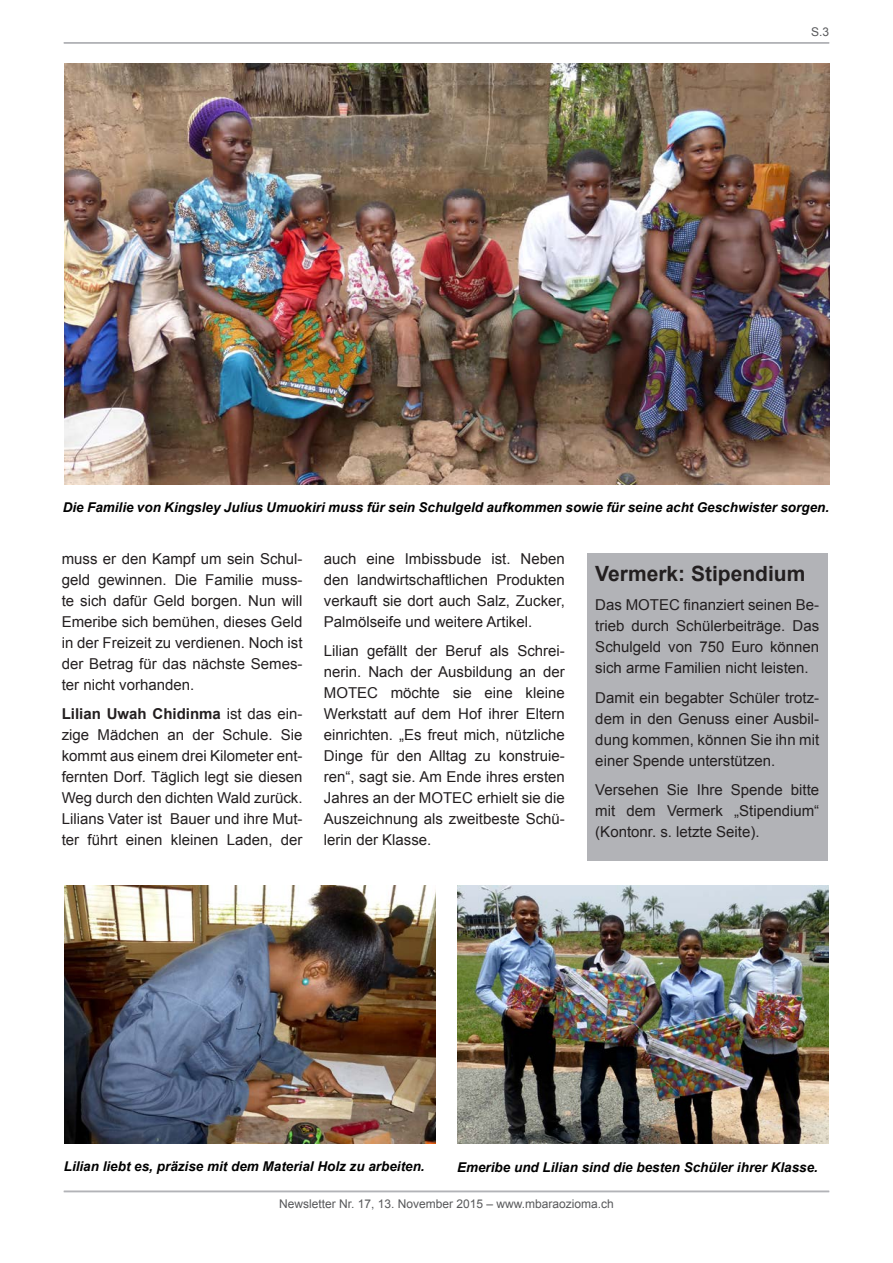
<style>
.page{position:relative;width:893px;height:1263px;background:#fff}
.page>*{position:absolute;margin:0;border:0;box-sizing:border-box;transform-origin:0 0}
.t1{font:700 21px "Arial";color:#231f20}
.t2{font:15px/21px "Arial";color:#231f20;text-align:justify}
.t3{font:italic 700 13.5px "Arial";color:#000}
.t4{font:12px "Arial";color:#57585a}
.s1{font-weight:700}
</style>
<div class="page">
<img style="left:457px;top:886px;width:371px;height:258px">
<img style="left:65px;top:886px;width:371px;height:258px">
<img style="left:65px;top:64px;width:764px;height:421px">
<div style="left:587px;top:553px;width:241px;height:307px;background:#b2b3b7"></div>
<hr style="left:64px;top:1191px;width:765px;height:1px;background:#b2b3b7">
<hr style="left:64px;top:42px;width:765px;height:2px;background:#b2b3b7">
<p class="t4" style="left:811px;top:24px;width:20px">S.3</p>
<p class="t3" style="left:63px;top:499px;width:768px">Die Familie von Kingsley Julius Umuokiri muss für sein Schulgeld aufkommen sowie für seine acht Geschwister sorgen.</p>
<p class="t2" style="left:62px;top:548px;width:242px">muss er den Kampf um sein Schul&shy;geld gewinnen. Die Familie muss&shy;te sich dafür Geld borgen. Nun will Emeribe sich bemühen, dieses Geld in der Freizeit zu verdienen. Noch ist der Betrag für das nächste Semes&shy;ter nicht vorhanden.</p>
<p class="t2" style="left:62px;top:704px;width:242px"><span class="s1">Lilian Uwah Chidinma</span> ist das ein&shy;zige Mädchen an der Schule. Sie kommt aus einem drei Kilometer ent&shy;fernten Dorf. Täglich legt sie diesen Weg durch den dichten Wald zurück.<br>Lilians Vater ist Bauer und ihre Mut&shy;ter führt einen kleinen Laden, der</p>
<p class="t2" style="left:324px;top:548px;width:242px">auch eine Imbissbude ist. Neben den landwirtschaftlichen Produkten verkauft sie dort auch Salz, Zucker, Palmölseife und weitere Artikel.</p>
<p class="t2" style="left:324px;top:641px;width:242px">Lilian gefällt der Beruf als Schrei&shy;nerin. Nach der Ausbildung an der MOTEC möchte sie eine kleine Werkstatt auf dem Hof ihrer Eltern einrichten. „Es freut mich, nützliche Dinge für den Alltag zu konstruie&shy;ren“, sagt sie. Am Ende ihres ersten Jahres an der MOTEC erhielt sie die Auszeichnung als zweitbeste Schü&shy;lerin der Klasse.</p>
<h1 class="t1" style="left:595px;top:560px;width:212px">Vermerk: Stipendium</h1>
<p class="t2" style="left:595px;top:595px;width:225px">Das MOTEC finanziert seinen Be&shy;trieb durch Schülerbeiträge. Das Schulgeld von 750 Euro können sich arme Familien nicht leisten.</p>
<p class="t2" style="left:595px;top:687px;width:225px">Damit ein begabter Schüler trotz&shy;dem in den Genuss einer Ausbil&shy;dung kommen, können Sie ihn mit einer Spende unterstützen.</p>
<p class="t2" style="left:595px;top:780px;width:225px">Versehen Sie Ihre Spende bitte mit dem Vermerk „Stipendium“ (Kontonr. s. letzte Seite).</p>
<p class="t3" style="left:64px;top:1157px;width:362px">Lilian liebt es, präzise mit dem Material Holz zu arbeiten.</p>
<p class="t3" style="left:457px;top:1158px;width:362px">Emeribe und Lilian sind die besten Schüler ihrer Klasse.</p>
<p class="t4" style="left:279px;top:1196px;width:336px">Newsletter Nr. 17, 13. November 2015 – www.mbaraozioma.ch</p>
</div>
